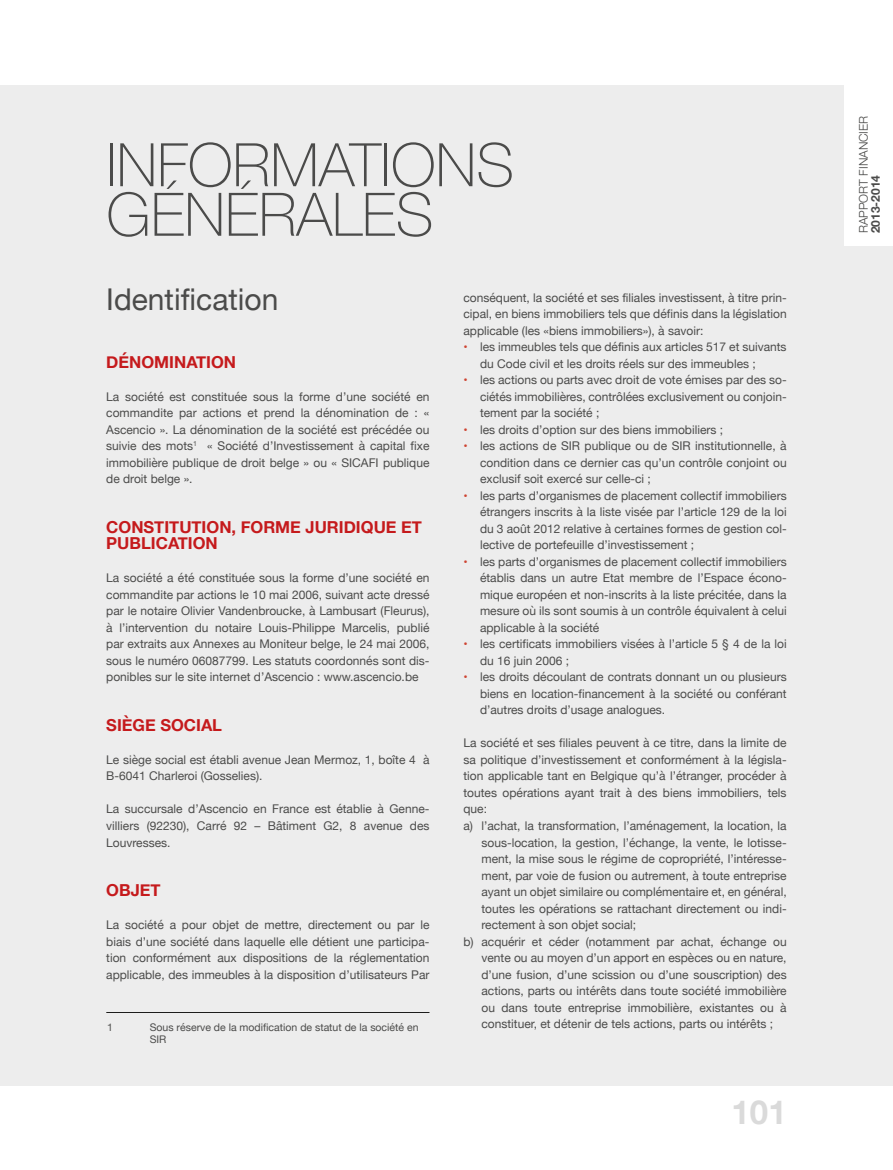
<style>
.page{position:relative;width:893px;height:1170px;background:#fff}
.page>*{position:absolute;margin:0;border:0;box-sizing:border-box;transform-origin:0 0}
.t1{font:100 60px/49.5px "Helvetica Neue";color:#4b4b4a}
.t2{font:700 33px "Helvetica Neue";color:#dadada}
.t3{font:30px "Helvetica Neue";color:#4b4b4a}
.t4{font:700 16.5px/16.5px "Helvetica Neue";color:#c51a1c}
.t5{font:12px/16.5px "Helvetica Neue";color:#4b4b4a;text-align:justify}
.t6{font:300 12px "Helvetica Neue";color:#4b4b4a}
.t7{font:700 12px "Helvetica Neue";color:#4b4b4a}
.t8{font:10.5px/12px "Helvetica Neue";color:#4b4b4a}
.s1{color:#ce4331}
</style>
<div class="page">
<div style="left:0;top:85px;width:893px;height:1000px;background:#ededed"></div>
<div style="left:844px;top:85px;width:49px;height:161px;background:#fff"></div>
<hr style="left:106px;top:1012px;width:323px;height:1px;background:#1d1d1b">
<h1 class="t1" style="left:106px;top:137px;width:409px">INFORMATIONS<br>GÉNÉRALES</h1>
<h3 class="t3" style="left:106px;top:278px;width:174px">Identification</h3>
<h3 class="t4" style="left:106px;top:354px;width:131px">DÉNOMINATION</h3>
<p class="t5" style="left:106px;top:389px;width:325px">La société est constituée sous la forme d’une société en commandite par actions et prend la dénomination de : « Ascencio ». La dénomination de la société est précédée ou suivie des mots<sup>1</sup> « Société d’Investissement à capital fixe immobilière publique de droit belge » ou « SICAFI publique de droit belge ».</p>
<h3 class="t4" style="left:106px;top:519px;width:317px">CONSTITUTION, FORME JURIDIQUE ET<br>PUBLICATION</h3>
<p class="t5" style="left:106px;top:570px;width:325px">La société a été constituée sous la forme d’une société en commandite par actions le 10 mai 2006, suivant acte dressé par le notaire Olivier Vandenbroucke, à Lambusart (Fleurus), à l’intervention du notaire Louis-Philippe Marcelis, publié par extraits aux Annexes au Moniteur belge, le 24 mai 2006, sous le numéro 06087799. Les statuts coordonnés sont dis&shy;ponibles sur le site internet d’Ascencio : www.ascencio.be</p>
<h3 class="t4" style="left:106px;top:717px;width:117px">SIÈGE SOCIAL</h3>
<p class="t5" style="left:106px;top:752px;width:325px">Le siège social est établi avenue Jean Mermoz, 1, boîte 4 à<br>B-6041 Charleroi (Gosselies).</p>
<p class="t5" style="left:106px;top:801px;width:325px">La succursale d’Ascencio en France est établie à Genne&shy;villiers (92230), Carré 92 – Bâtiment G2, 8 avenue des Louvresses.</p>
<h3 class="t4" style="left:106px;top:882px;width:56px">OBJET</h3>
<p class="t5" style="left:106px;top:917px;width:325px">La société a pour objet de mettre, directement ou par le biais d’une société dans laquelle elle détient une participa&shy;tion conformément aux dispositions de la réglementation applicable, des immeubles à la disposition d’utilisateurs Par</p>
<p class="t8" style="left:107px;top:1021px;width:7px">1</p>
<p class="t8" style="left:150px;top:1021px;width:270px">Sous réserve de la modification de statut de la société en<br>SIR</p>
<p class="t5" style="left:463px;top:290px;width:325px">conséquent, la société et ses filiales investissent, à titre prin&shy;cipal, en biens immobiliers tels que définis dans la législation applicable (les «biens immobiliers»), à savoir:</p>
<p class="t5" style="left:480px;top:339px;width:308px;text-indent:-16px"><span class="s1">•</span> les immeubles tels que définis aux articles 517 et suivants du Code civil et les droits réels sur des immeubles ;</p>
<p class="t5" style="left:480px;top:372px;width:308px;text-indent:-16px"><span class="s1">•</span> les actions ou parts avec droit de vote émises par des so&shy;ciétés immobilières, contrôlées exclusivement ou conjoin&shy;tement par la société ;</p>
<p class="t5" style="left:463px;top:422px;width:261px"><span class="s1">•</span> les droits d’option sur des biens immobiliers ;</p>
<p class="t5" style="left:480px;top:438px;width:308px;text-indent:-16px"><span class="s1">•</span> les actions de SIR publique ou de SIR institutionnelle, à condition dans ce dernier cas qu’un contrôle conjoint ou exclusif soit exercé sur celle-ci ;</p>
<p class="t5" style="left:480px;top:488px;width:308px;text-indent:-16px"><span class="s1">•</span> les parts d’organismes de placement collectif immobiliers étrangers inscrits à la liste visée par l’article 129 de la loi du 3 août 2012 relative à certaines formes de gestion col&shy;lective de portefeuille d’investissement ;</p>
<p class="t5" style="left:480px;top:554px;width:308px;text-indent:-16px"><span class="s1">•</span> les parts d’organismes de placement collectif immobiliers établis dans un autre Etat membre de l’Espace écono&shy;mique européen et non-inscrits à la liste précitée, dans la mesure où ils sont soumis à un contrôle équivalent à celui applicable à la société</p>
<p class="t5" style="left:480px;top:636px;width:308px;text-indent:-16px"><span class="s1">•</span> les certificats immobiliers visées à l’article 5 § 4 de la loi du 16 juin 2006 ;</p>
<p class="t5" style="left:480px;top:669px;width:308px;text-indent:-16px"><span class="s1">•</span> les droits découlant de contrats donnant un ou plusieurs biens en location-financement à la société ou conférant d’autres droits d’usage analogues.</p>
<p class="t5" style="left:463px;top:735px;width:325px">La société et ses filiales peuvent à ce titre, dans la limite de</p>
<p class="t5" style="left:463px;top:752px;width:325px">sa politique d’investissement et conformément à la législa-</p>
<p class="t5" style="left:463px;top:768px;width:325px">tion applicable tant en Belgique qu’à l’étranger, procéder à</p>
<p class="t5" style="left:463px;top:785px;width:325px">toutes opérations ayant trait à des biens immobiliers, tels</p>
<p class="t5" style="left:463px;top:801px;width:25px">que:</p>
<p class="t5" style="left:463px;top:818px;width:325px">a) l’achat, la transformation, l’aménagement, la location, la</p>
<p class="t5" style="left:481px;top:834px;width:307px">sous-location, la gestion, l’échange, la vente, le lotisse-</p>
<p class="t5" style="left:481px;top:851px;width:307px">ment, la mise sous le régime de copropriété, l’intéresse-</p>
<p class="t5" style="left:481px;top:867px;width:307px">ment, par voie de fusion ou autrement, à toute entreprise</p>
<p class="t5" style="left:481px;top:884px;width:307px">ayant un objet similaire ou complémentaire et, en général,</p>
<p class="t5" style="left:481px;top:900px;width:307px">toutes les opérations se rattachant directement ou indi-</p>
<p class="t5" style="left:481px;top:917px;width:156px">rectement à son objet social;</p>
<p class="t5" style="left:463px;top:933px;width:325px">b) acquérir et céder (notamment par achat, échange ou</p>
<p class="t5" style="left:481px;top:950px;width:307px">vente ou au moyen d’un apport en espèces ou en nature,</p>
<p class="t5" style="left:481px;top:966px;width:307px">d’une fusion, d’une scission ou d’une souscription) des</p>
<p class="t5" style="left:481px;top:983px;width:307px">actions, parts ou intérêts dans toute société immobilière</p>
<p class="t5" style="left:481px;top:999px;width:307px">ou dans toute entreprise immobilière, existantes ou à</p>
<p class="t5" style="left:481px;top:1016px;width:293px">constituer, et détenir de tels actions, parts ou intérêts ;</p>
<h2 class="t2" style="left:732px;top:1085px;width:57px">101</h2>
<p class="t6" style="left:854px;top:233px;width:119px;rotate:-90deg">RAPPORT FINANCIER</p>
<p class="t7" style="left:866px;top:233px;width:60px;rotate:-90deg">2013-2014</p>
</div>
